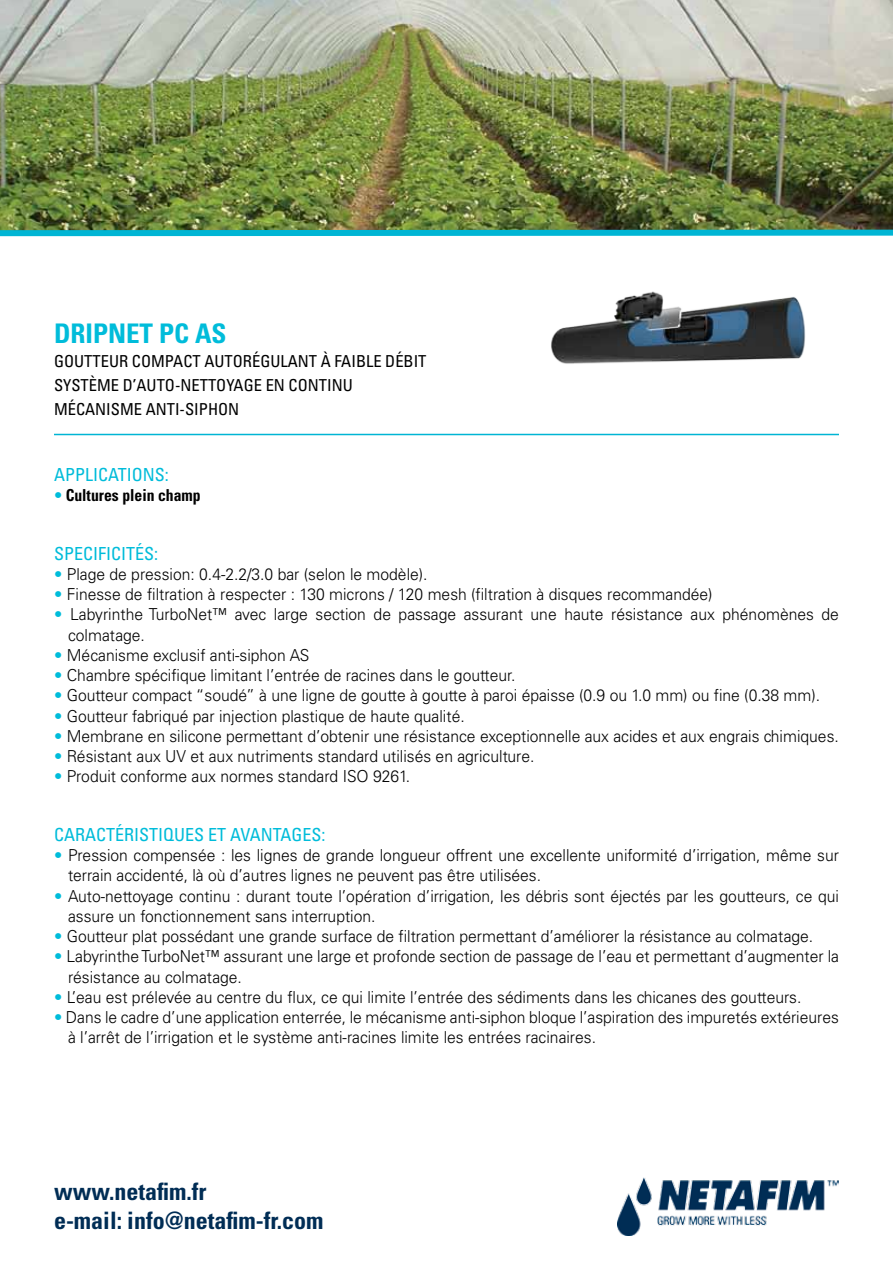
<style>
.page{position:relative;width:893px;height:1263px;background:#fff}
.page>*{position:absolute;margin:0;border:0;box-sizing:border-box;transform-origin:0 0}
.t1{font:700 condensed 27px "Univers LT Std";color:#00bcda}
.t2{font:700 condensed 24px/28.8px "Univers LT Std";color:#002d55}
.t3{font:condensed 18px "Univers LT Std";color:#00bcda}
.t4{font:300 16.5px/20.2px "Univers LT Std";color:#000;scale:.95 1}
.t5{font:condensed 16.5px/24px "Univers LT Std";color:#000}
.t6{font:700 condensed 16.5px "Univers LT Std";color:#000;scale:.95 1}
.s1{font-weight:300;font-stretch:normal;color:#00bcda}
.s2{color:#00bcda}
</style>
<div class="page">
<img style="left:618px;top:1178px;width:221px;height:58px">
<hr style="left:54px;top:434px;width:785px;height:1px;background:#00b5d4">
<img style="left:0;top:0;width:893px;height:227px">
<img style="left:551px;top:291px;width:255px;height:73px">
<img style="left:0;top:227px;width:893px;height:10px">
<h1 class="t1" style="left:54px;top:317px;width:174px">DRIPNET PC AS</h1>
<p class="t5" style="left:54px;top:349px;width:374px">GOUTTEUR COMPACT AUTORÉGU LANT À FAIBLE DÉBIT<br>SYSTÈME D’AUTO</p>
<p class="t5" style="left:175px;top:373px;width:27px">-NETTOYAGE</p>
<p class="t5" style="left:266px;top:373px;width:86px">EN CONTINU</p>
<p class="t5" style="left:54px;top:397px;width:68px">MÉCANISME</p>
<p class="t5" style="left:146px;top:397px;width:95px">ANTI-SIPHON</p>
<p class="t3" style="left:54px;top:463px;width:116px">APPLICATIO NS:</p>
<p class="t6" style="left:54px;top:485px;width:156px"><span class="s1">•</span> Cultures plein champ</p>
<p class="t3" style="left:54px;top:542px;width:106px">SPECIFICITÉS:</p>
<p class="t4" style="left:54px;top:564px;width:395px"><span class="s2">•</span> Plage de pression: 0.4-2.2/3.0 bar (selon le modèle).</p>
<p class="t4" style="left:54px;top:584px;width:695px"><span class="s2">•</span> Finesse de filtration à respecter : 130 microns / 120 mesh (filtration à disques recommandée)</p>
<p class="t4" style="left:68px;top:604px;width:813px;text-indent:-14px"><span class="s2">•</span> Labyrinthe TurboNet™ avec large section de passage assurant une haute résistance aux phénomènes de colmatage.</p>
<p class="t4" style="left:54px;top:645px;width:270px"><span class="s2">•</span> Mécanisme exclusif anti-siphon AS</p>
<p class="t4" style="left:54px;top:665px;width:487px"><span class="s2">•</span> Chambre spécifique limitant l’entrée de racines dans le goutteur.</p>
<p class="t4" style="left:54px;top:685px;width:808px"><span class="s2">•</span> Goutteur compact “soudé” à une ligne de goutte à goutte à paroi épaisse (0.9 ou 1.0 mm) ou fine (0.38 mm).</p>
<p class="t4" style="left:54px;top:706px;width:434px"><span class="s2">•</span> Goutteur fabriqué par injection plastique de haute qualité.</p>
<p class="t4" style="left:54px;top:726px;width:828px"><span class="s2">•</span> Membrane en silicone permettant d’obtenir une résistance exceptionnelle aux acides et aux engrais chimiques.</p>
<p class="t4" style="left:54px;top:746px;width:507px"><span class="s2">•</span> Résistant aux UV et aux nutriments standard utilisés en agriculture.</p>
<p class="t4" style="left:54px;top:766px;width:376px"><span class="s2">•</span> Produit conforme aux normes standard ISO 9261.</p>
<p class="t3" style="left:54px;top:823px;width:131px">CARACTÉRISTIQUES</p>
<p class="t3" style="left:208px;top:823px;width:76px">ET AVANTAGES</p>
<p class="t3" style="left:321px;top:823px;width:5px">:</p>
<p class="t4" style="left:68px;top:845px;width:813px;text-indent:-14px"><span class="s2">•</span> Pression compensée : les lignes de grande longueur offrent une excellente uniformité d’irrigation, même sur terrain accidenté, là où d’autres lignes ne peuvent pas être utilisées.</p>
<p class="t4" style="left:68px;top:886px;width:813px;text-indent:-14px"><span class="s2">•</span> Auto-nettoyage continu : durant toute l’opération d’irrigation, les débris sont éjectés par les goutteurs, ce qui assure un fonctionnement sans interruption.</p>
<p class="t4" style="left:54px;top:926px;width:801px"><span class="s2">•</span> Goutteur plat possédant une grande surface de filtration permettant d’améliorer la résistance au colmatage.</p>
<p class="t4" style="left:68px;top:946px;width:813px;text-indent:-14px"><span class="s2">•</span> Labyrinthe TurboNet™ assurant une large et profonde section de passage de l’eau et permettant d’augmenter la résistance au colmatage.</p>
<p class="t4" style="left:54px;top:987px;width:788px"><span class="s2">•</span> L’eau est prélevée au centre du flux, ce qui limite l’entrée des sédiments dans les chicanes des goutteurs.</p>
<p class="t4" style="left:68px;top:1007px;width:813px;text-indent:-14px"><span class="s2">•</span> Dans le cadre d’une application enterrée, le mécanisme anti-siphon bloque l’aspiration des impuretés extérieures à l’arrêt de l’irrigation et le système anti-racines limite les entrées racinaires.</p>
<h2 class="t2" style="left:54px;top:1177px;width:271px">www.netafim.fr<br>e-mail: info@netafim-fr.com</h2>
</div>
